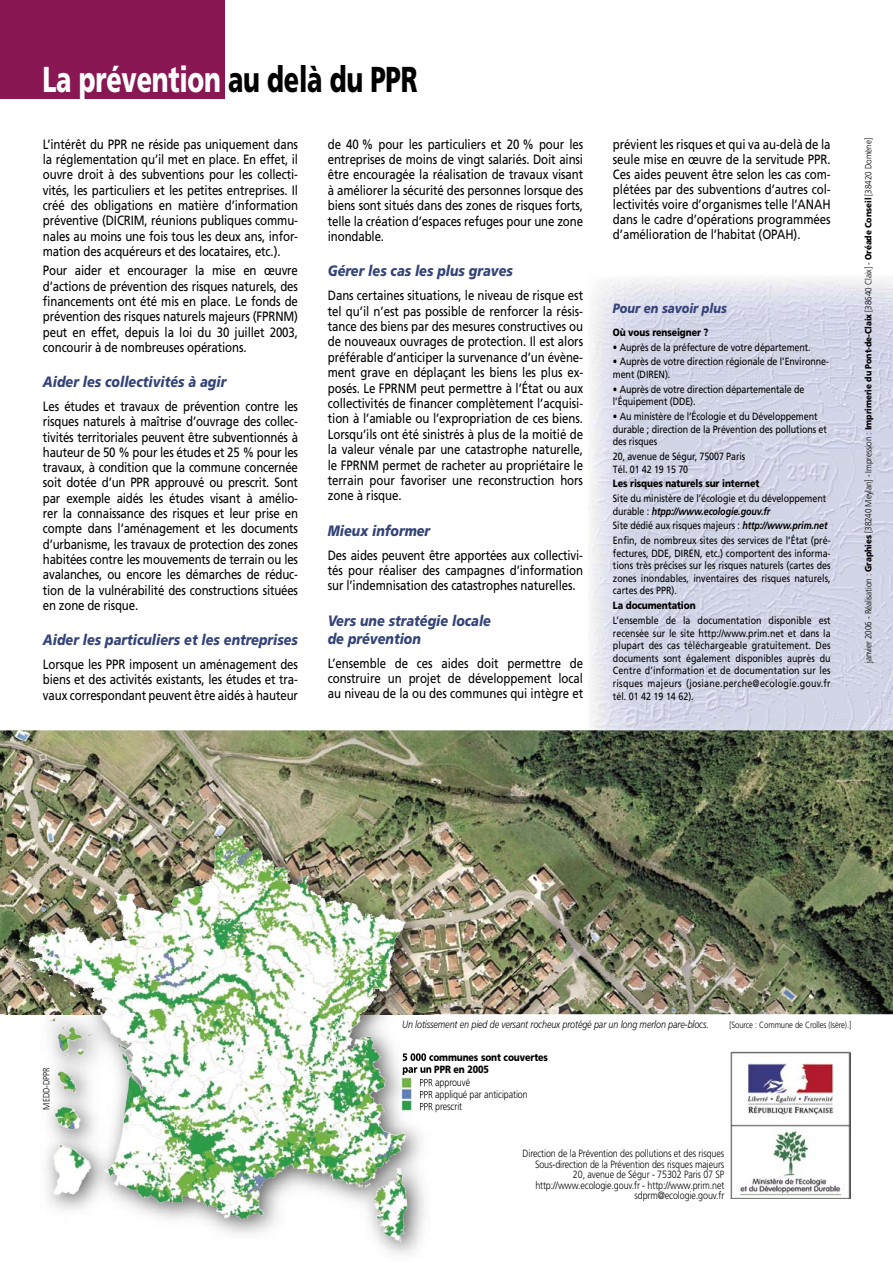
<style>
.page{position:relative;width:893px;height:1263px;background:#fff}
.page>*{position:absolute;margin:0;border:0;box-sizing:border-box;transform-origin:0 0}
.t1{font:900 36px "Frutiger";letter-spacing:-.01em;color:#fff;scale:.7 1}
.t2{font:italic 900 15px/18.5px "Frutiger";color:#344478;scale:.85 1}
.t3{font:13.5px/15.3px "Frutiger";letter-spacing:-.01em;color:#000;text-align:justify;scale:.85 1}
.t4{font:italic 900 13.5px "Frutiger";color:#344478;scale:.85 1}
.t5{font:10.5px/12.6px "Frutiger";letter-spacing:-.01em;color:#000;scale:.85 1}
.t6{font:300 10.5px/10.5px "Frutiger";letter-spacing:-.01em;color:#000;text-align:right;scale:.85 1}
.t7{font:900 10.5px/12px "Frutiger";letter-spacing:-.01em;color:#000;scale:.85 1}
.t8{font:italic 300 10.5px "Frutiger";letter-spacing:-.01em;color:#000;scale:.85 1}
.t9{font:300 9px "Frutiger";letter-spacing:-.01em;color:#000;scale:.9 1}
.t10{font:300 9px "Frutiger";letter-spacing:-.01em;color:#000;scale:.85 1}
.s1{color:#000}
.s2{font-weight:700;font-style:italic}
.s3{font-weight:900}
</style>
<div class="page">
<img style="left:589px;top:277px;width:304px;height:453px">
<div style="left:0;top:0;width:224px;height:98px;background:#881754"></div>
<img style="left:731px;top:1051px;width:119px;height:148px">
<img style="left:0;top:730px;width:893px;height:284px">
<img style="left:6px;top:819px;width:428px;height:435px">
<img style="left:401px;top:1072px;width:14px;height:41px">
<img style="left:403px;top:1053px;width:31px;height:8px">
<img style="left:403px;top:1065px;width:31px;height:10px">
<svg style="left:403px;top:1072px;width:12px;height:3px"></svg>
<img style="left:420px;top:1079px;width:14px;height:9px">
<img style="left:420px;top:1090px;width:14px;height:10px">
<img style="left:420px;top:1103px;width:14px;height:9px">
<img style="left:243px;top:839px;width:30px;height:23px">
<h1 class="t1" style="left:43px;top:57px;width:537px">La prévention <span class="s1">au delà du PPR</span></h1>
<p class="t3" style="left:43px;top:136px;width:302px">L’intérêt du PPR ne réside pas uniquement dans la réglementation qu’il met en place. En effet, il ouvre droit à des subventions pour les collecti&shy;vités, les particuliers et les petites entreprises. Il créé des obligations en matière d’information préventive (DICRIM, réunions publiques commu&shy;nales au moins une fois tous les deux ans, infor&shy;mation des acquéreurs et des locataires, etc.).</p>
<p class="t3" style="left:43px;top:263px;width:302px">Pour aider et encourager la mise en œuvre d’actions de prévention des risques naturels, des financements ont été mis en place. Le fonds de prévention des risques naturels majeurs (FPRNM) peut en effet, depuis la loi du 30 juillet 2003, concourir à de nombreuses opérations.</p>
<p class="t2" style="left:43px;top:372px;width:217px">Aider les collectivités à agir</p>
<p class="t3" style="left:43px;top:398px;width:302px">Les études et travaux de prévention contre les risques naturels à maîtrise d’ouvrage des collec&shy;tivités territoriales peuvent être subventionnés à hauteur de 50 % pour les études et 25 % pour les travaux, à condition que la commune concernée soit dotée d’un PPR approuvé ou prescrit. Sont par exemple aidés les études visant à amélio&shy;rer la connaissance des risques et leur prise en compte dans l’aménagement et les documents d’urbanisme, les travaux de protection des zones habitées contre les mouvements de terrain ou les avalanches, ou encore les démarches de réduc&shy;tion de la vulnérabilité des constructions situées en zone de risque.</p>
<p class="t2" style="left:43px;top:630px;width:302px">Aider les particuliers et les entreprises</p>
<p class="t3" style="left:43px;top:656px;width:302px">Lorsque les PPR imposent un aménagement des biens et des activités existants, les études et tra&shy;vaux correspondant peuvent être aidés à hauteur</p>
<p class="t3" style="left:328px;top:136px;width:302px">de 40 % pour les particuliers et 20 % pour les entreprises de moins de vingt salariés. Doit ainsi être encouragée la réalisation de travaux visant à améliorer la sécurité des personnes lorsque des biens sont situés dans des zones de risques forts, telle la création d’espaces refuges pour une zone inondable.</p>
<p class="t2" style="left:328px;top:262px;width:219px">Gérer les cas les plus graves</p>
<p class="t3" style="left:328px;top:288px;width:302px">Dans certaines situations, le niveau de risque est tel qu’il n’est pas possible de renforcer la résis&shy;tance des biens par des mesures constructives ou de nouveaux ouvrages de protection. Il est alors préférable d’anticiper la survenance d’un évène&shy;ment grave en déplaçant les biens les plus ex&shy;posés. Le FPRNM peut permettre à l’État ou aux collectivités de financer complètement l’acquisi&shy;tion à l’amiable ou l’expropriation de ces biens.<br>Lorsqu’ils ont été sinistrés à plus de la moitié de la valeur vénale par une catastrophe naturelle, le FPRNM permet de racheter au propriétaire le terrain pour favoriser une reconstruction hors zone à risque.</p>
<p class="t2" style="left:328px;top:521px;width:122px">Mieux informer</p>
<p class="t3" style="left:328px;top:547px;width:302px">Des aides peuvent être apportées aux collectivi&shy;tés pour réaliser des campagnes d’information sur l’indemnisation des catastrophes naturelles.</p>
<p class="t2" style="left:328px;top:611px;width:194px">Vers une stratégie locale de prévention</p>
<p class="t3" style="left:328px;top:655px;width:302px">L’ensemble de ces aides doit permettre de construire un projet de développement local au niveau de la ou des communes qui intègre et</p>
<p class="t3" style="left:613px;top:136px;width:258px">prévient les risques et qui va au-delà de la seule mise en œuvre de la servitude PPR.<br>Ces aides peuvent être selon les cas com&shy;plétées par des subventions d’autres col&shy;lectivités voire d’organismes telle l’ANAH dans le cadre d’opérations programmées d’amélioration de l’habitat (OPAH).</p>
<p class="t4" style="left:613px;top:300px;width:135px">Pour en savoir plus</p>
<p class="t7" style="left:613px;top:326px;width:114px">Où vous renseigner ?</p>
<p class="t5" style="left:613px;top:341px;width:234px">• Auprès de la préfecture de votre département.</p>
<p class="t5" style="left:613px;top:355px;width:256px">• Auprès de votre direction régionale de l’Environne&shy;ment (DIREN).</p>
<p class="t5" style="left:613px;top:383px;width:227px">• Auprès de votre direction départementale de l’Équipement (DDE).</p>
<p class="t5" style="left:613px;top:410px;width:253px">• Au ministère de l’Écologie et du Développement durable ; direction de la Prévention des pollutions et des risques</p>
<p class="t5" style="left:613px;top:450px;width:157px">20, avenue de Ségur, 75007 Paris<br>Tél. 01 42 19 15 70</p>
<p class="t7" style="left:613px;top:477px;width:174px">Les risques naturels sur internet</p>
<p class="t5" style="left:613px;top:492px;width:252px">Site du ministère de l’écologie et du développement durable : <span class="s2">htpp://www.ecologie.gouv.fr</span></p>
<p class="t5" style="left:613px;top:518px;width:258px;line-height:14.7px">Site dédié aux risques majeurs : <span class="s2">http://www.prim.net<br></span>Enfin, de nombreux sites des services de l’État (pré-</p>
<p class="t5" style="left:613px;top:547px;width:258px;text-align:justify">fectures, DDE, DIREN, etc.) comportent des informa&shy;tions très précises sur les risques naturels (cartes des zones inondables, inventaires des risques naturels, cartes des PPR).</p>
<p class="t7" style="left:613px;top:599px;width:99px">La documentation</p>
<p class="t5" style="left:613px;top:614px;width:258px;text-align:justify">L’ensemble de la documentation disponible est recensée sur le site http://www.prim.net et dans la plupart des cas téléchargeable gratuitement. Des documents sont également disponibles auprès du Centre d’information et de documentation sur les risques majeurs (josiane.perche@ecologie.gouv.fr tél. 01 42 19 14 62).</p>
<p class="t9" style="left:863px;top:663px;width:585px;rotate:-90deg">janvier 2006 - Réalisation : <span class="s3">Graphies</span> [38240 Meylan] - Impression : <span class="s3">Imprimerie du Pont-de-Claix</span> [38640 Claix] - <span class="s3">Oréade Conseil</span> [38420 Domène]</p>
<p class="t9" style="left:41px;top:1109px;width:48px;rotate:-90deg">MEDD-DPPR</p>
<p class="t8" style="left:402px;top:1018px;width:363px">Un lotissement en pied de versant rocheux protégé par un long merlon pare-blocs.</p>
<p class="t10" style="left:729px;top:1019px;width:145px">[Source : Commune de Crolles (Isère).]</p>
<p class="t7" style="left:402px;top:1051px;width:173px">5 000 communes sont couvertes par un PPR en 2005</p>
<p class="t6" style="left:419px;top:1077px;width:129px;line-height:12px;text-align:left">PPR approuvé<br>PPR appliqué par anticipation<br>PPR prescrit</p>
<p class="t6" style="left:523px;top:1148px;width:239px">Direction de la Prévention des pollutions et des risques Sous-direction de la Prévention des risques majeurs 20, avenue de Ségur - 75302 Paris 07 SP http://www.ecologie.gouv.fr - http://www.prim.net sdprm@ecologie.gouv.fr</p>
</div>
